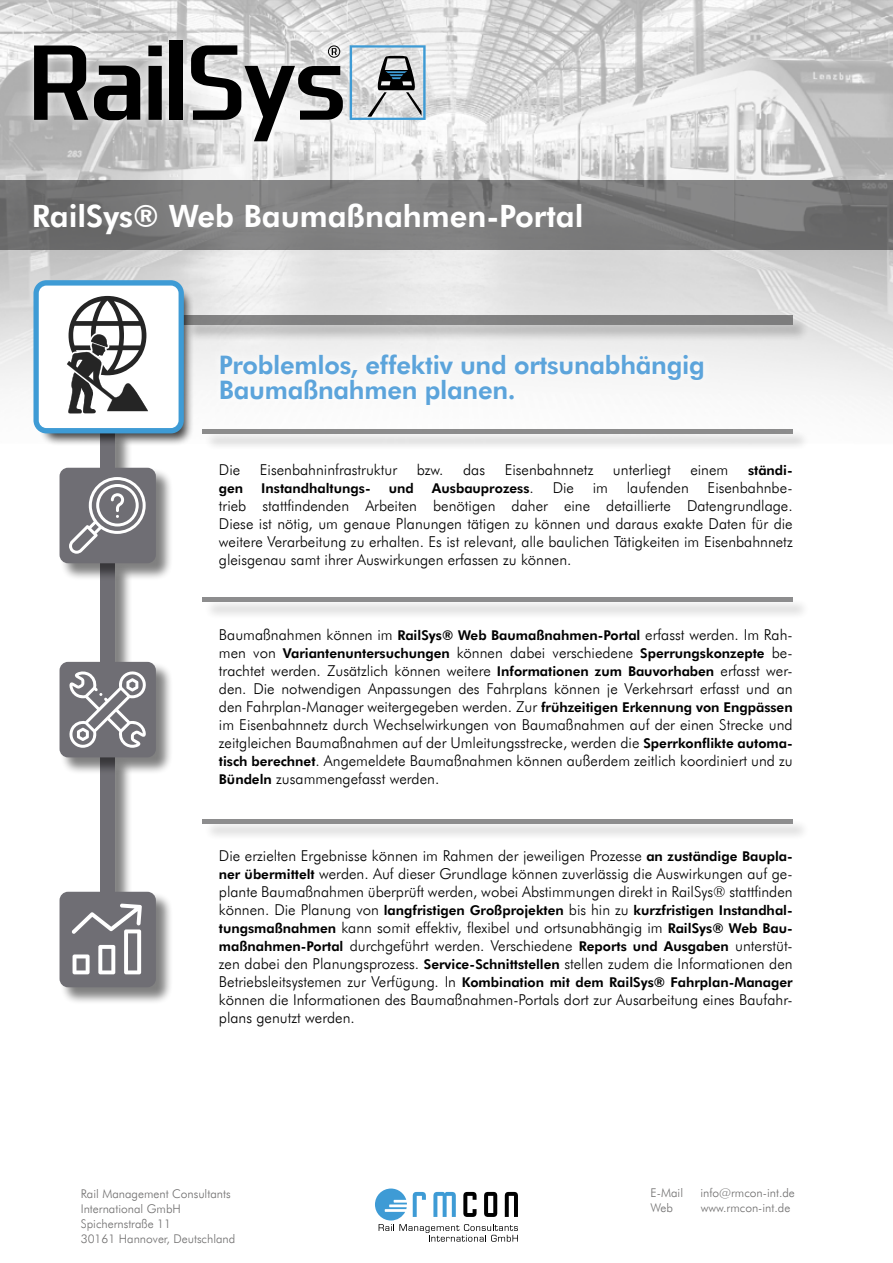
<style>
.page{position:relative;width:893px;height:1263px;background:#fff}
.page>*{position:absolute;margin:0;border:0;box-sizing:border-box;transform-origin:0 0}
.t1{font:700 30.75px "Futura BT";color:#fff}
.t2{font:700 25.5px/25.5px "Futura BT";letter-spacing:-.01em;color:#5ca4db}
.t3{font:300 15px/18px "Futura BT";color:#000;text-align:justify}
.t4{font:700 13.5px "Futura BT";color:#000}
.t5{font:300 12px/15px "Futura BT";color:#706f6f}
.s1{font-weight:300;font-size:15px}
.s2{font-weight:700;font-size:13.5px}
</style>
<div class="page">
<img style="left:0;top:0;width:893px;height:981px">
<div style="left:101px;top:758px;width:31px;height:152px;background:#000;opacity:.5"></div>
<div style="left:100px;top:757px;width:15px;height:135px;background:#6f6e74"></div>
<div style="left:101px;top:564px;width:31px;height:175px;background:#000;opacity:.5"></div>
<div style="left:100px;top:563px;width:15px;height:159px;background:#6f6e74"></div>
<div style="left:101px;top:429px;width:31px;height:81px;background:#000;opacity:.5"></div>
<div style="left:100px;top:429px;width:15px;height:64px;background:#6f6e74"></div>
<div style="left:184px;top:315px;width:626px;height:27px;background:#000;opacity:.5"></div>
<div style="left:184px;top:315px;width:609px;height:9px;background:#808081"></div>
<svg style="left:375px;top:1188px;width:143px;height:54px"></svg>
<svg style="left:0;top:181px;width:893px;height:69px;background:#7a7a7a"></svg>
<div style="left:211px;top:346px;width:502px;height:68px;background:#f8f8f8"></div>
<div style="left:60px;top:468px;width:114px;height:112px;background:#000;opacity:.5"></div>
<div style="left:60px;top:468px;width:96px;height:95px;background:#6f6e74;border-radius:9px"></div>
<div style="left:203px;top:429px;width:607px;height:22px;background:#000;opacity:.5"></div>
<hr style="left:202px;top:429px;width:591px;height:4px;background:#8c8c8c">
<div style="left:60px;top:662px;width:114px;height:113px;background:#000;opacity:.5"></div>
<div style="left:60px;top:662px;width:96px;height:95px;background:#6f6e74;border-radius:9px"></div>
<div style="left:203px;top:598px;width:608px;height:21px;background:#f0f0f0"></div>
<hr style="left:202px;top:598px;width:591px;height:4px;background:#8d8d8e">
<div style="left:60px;top:892px;width:114px;height:112px;background:#000;opacity:.5"></div>
<div style="left:60px;top:892px;width:96px;height:95px;background:#6f6e74;border-radius:9px"></div>
<svg style="left:72px;top:903px;width:70px;height:71px"></svg>
<div style="left:203px;top:819px;width:608px;height:21px;background:#000;opacity:.5"></div>
<hr style="left:202px;top:819px;width:591px;height:4px;background:#8d8d8e">
<svg style="left:69px;top:671px;width:77px;height:77px"></svg>
<svg style="left:69px;top:477px;width:77px;height:77px"></svg>
<div style="left:39px;top:286px;width:155px;height:159px;background:#000;opacity:.75"></div>
<svg style="left:33px;top:280px;width:151px;height:153px"></svg>
<div style="left:24px;top:31px;width:411px;height:120px;background:#fff;opacity:.8"></div>
<svg style="left:34px;top:46px;width:54px;height:74px;background:#555"></svg>
<svg style="left:94px;top:66px;width:46px;height:54px;background:#474747"></svg>
<svg style="left:148px;top:46px;width:14px;height:74px"></svg>
<div style="left:170px;top:41px;width:13px;height:79px;background:#000"></div>
<svg style="left:191px;top:45px;width:152px;height:96px"></svg>
<svg style="left:350px;top:45px;width:76px;height:75px;background:#abb7bf"></svg>
<h1 class="t1" style="left:32px;top:196px;width:553px">RailSys® Web Baumaßnahmen-Portal</h1>
<h2 class="t2" style="left:219px;top:351px;width:487px">Problemlos, effektiv und ortsunabhängig<br>Baumaßnahmen planen.</h2>
<p class="t3" style="left:219px;top:461px;width:23px">Die</p>
<p class="t3" style="left:260px;top:461px;width:139px">Eisenbahninfrastruktur</p>
<p class="t3" style="left:417px;top:461px;width:28px">bzw.</p>
<p class="t3" style="left:463px;top:461px;width:23px">das</p>
<p class="t3" style="left:505px;top:461px;width:90px">Eisenbahnnetz</p>
<p class="t3" style="left:613px;top:461px;width:59px">unterliegt</p>
<p class="t3" style="left:690px;top:461px;width:40px">einem</p>
<p class="t4" style="left:748px;top:462px;width:46px">ständi-</p>
<p class="t4" style="left:219px;top:480px;width:26px">gen</p>
<p class="t4" style="left:261px;top:480px;width:111px">Instandhaltungs-</p>
<p class="t4" style="left:389px;top:480px;width:27px">und</p>
<p class="t4" style="left:432px;top:480px;width:103px">Ausbauprozess<span class="s1">.</span></p>
<p class="t3" style="left:553px;top:479px;width:23px">Die</p>
<p class="t3" style="left:593px;top:479px;width:17px">im</p>
<p class="t3" style="left:627px;top:479px;width:64px">laufenden</p>
<p class="t3" style="left:219px;top:479px;width:575px;text-indent:489px">Eisenbahnbe&shy;trieb stattfindenden Arbeiten benötigen daher eine detaillierte Datengrundlage.<br>Diese ist nötig, um genaue Planungen tätigen zu können und daraus exakte Daten für die weitere Verarbeitung zu erhalten. Es ist relevant, alle baulichen Tätigkeiten im Eisenbahnnetz gleisgenau samt ihrer Auswirkungen erfassen zu können.</p>
<p class="t3" style="left:219px;top:625px;width:575px">Baumaßnahmen können im <span class="s2">RailSys® Web Baumaßnahmen-Portal</span> erfasst werden. Im Rah-</p>
<p class="t4" style="left:219px;top:644px;width:575px"><span class="s1">men von</span> Variantenuntersuchungen <span class="s1">können dabei verschiedene</span> Sperrungskonzepte <span class="s1">be-</span></p>
<p class="t3" style="left:219px;top:661px;width:575px">trachtet werden. Zusätzlich können weitere <span class="s2">Informationen zum Bauvorhaben</span> erfasst wer&shy;den. Die notwendigen Anpassungen des Fahrplans können je Verkehrsart erfasst und an den Fahrplan-Manager weitergegeben werden. Zur <span class="s2">frühzeitigen Erkennung von Engpässen </span>im Eisenbahnnetz durch Wechselwirkungen von Baumaßnahmen auf der einen Strecke und zeitgleichen Baumaßnahmen auf der Umleitungsstrecke, werden die <span class="s2">Sperrkonflikte automa&shy;tisch berechnet</span>. Angemeldete Baumaßnahmen können außerdem zeitlich koordiniert und zu <span class="s2">Bündeln</span> zusammengefasst werden.</p>
<p class="t3" style="left:219px;top:846px;width:575px">Die erzielten Ergebnisse können im Rahmen der jeweiligen Prozesse <span class="s2">an zuständige Baupla&shy;ner übermittelt</span> werden. Auf dieser Grundlage können zuverlässig die Auswirkungen auf ge&shy;plante Baumaßnahmen überprüft werden, wobei Abstimmungen direkt in RailSys® stattfinden</p>
<p class="t4" style="left:219px;top:901px;width:575px"><span class="s1">können. Die Planung von</span> langfristigen Großprojekten <span class="s1">bis hin zu</span> kurzfristigen Instandhal-</p>
<p class="t3" style="left:219px;top:918px;width:575px"><span class="s2">tungsmaßnahmen</span> kann somit effektiv, flexibel und ortsunabhängig im <span class="s2">RailSys® Web Bau&shy;maßnahmen-Portal</span> durchgeführt werden. Verschiedene <span class="s2">Reports und Ausgaben</span> unterstüt&shy;zen dabei den Planungsprozess. <span class="s2">Service-Schnittstellen</span> stellen zudem die Informationen den</p>
<p class="t4" style="left:219px;top:973px;width:575px"><span class="s1">Betriebsleitsystemen zur Verfügung. In</span> Kombination mit dem RailSys® Fahrplan-Manager</p>
<p class="t3" style="left:219px;top:990px;width:575px">können die Informationen des Baumaßnahmen-Portals dort zur Ausarbeitung eines Baufahr&shy;plans genutzt werden.</p>
<p class="t5" style="left:81px;top:1186px;width:156px">Rail Management Consultants<br>International GmbH<br>Spichernstraße 11<br>30161 Hannover, Deutschland</p>
<p class="t5" style="left:650px;top:1185px;width:34px">E-Mail</p>
<p class="t5" style="left:700px;top:1185px;width:96px">info@rmcon-int.de</p>
<p class="t5" style="left:650px;top:1200px;width:24px">Web</p>
<p class="t5" style="left:701px;top:1200px;width:91px">www.rmcon-int.de</p>
</div>
